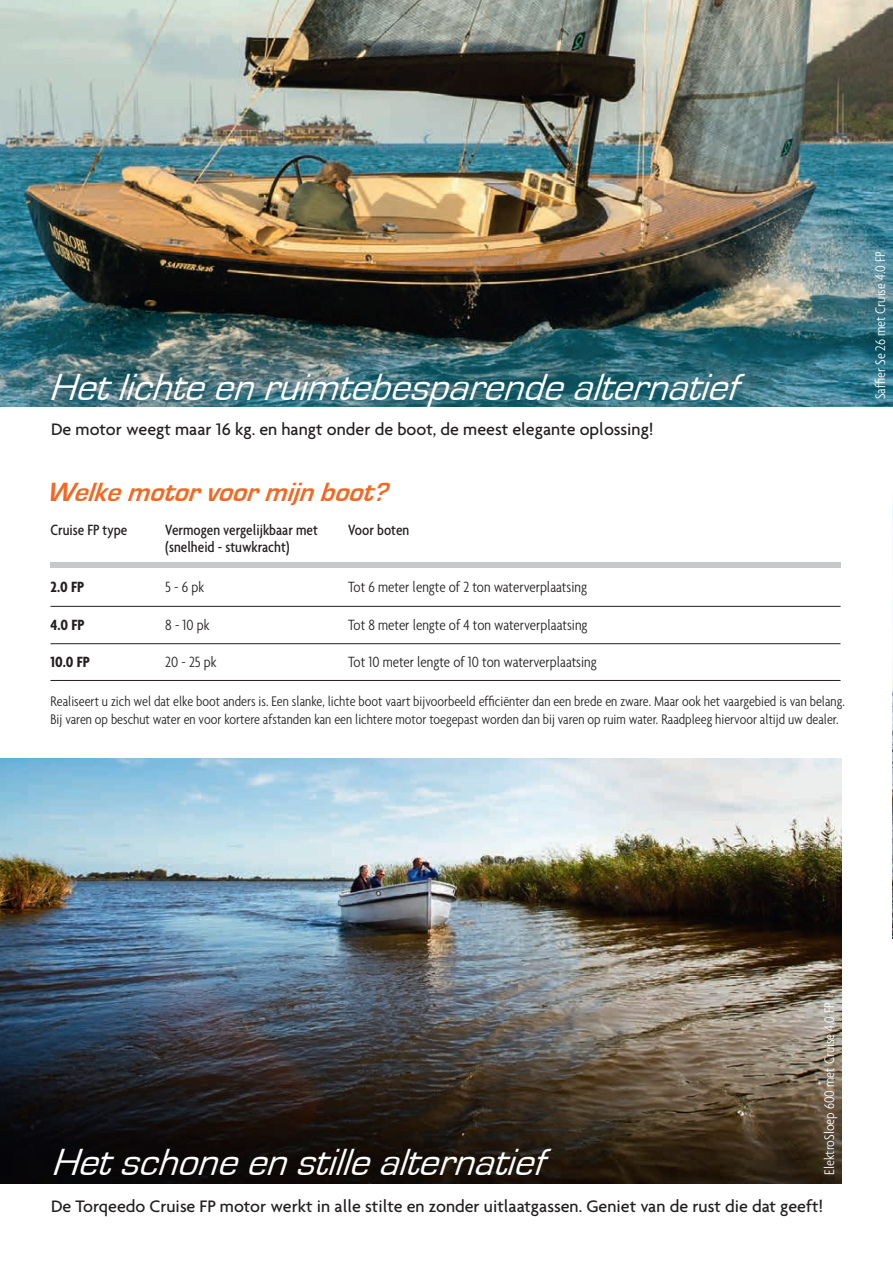
<style>
.page{position:relative;width:893px;height:1263px;background:#fff}
.page>*{position:absolute;margin:0;border:0;box-sizing:border-box;transform-origin:0 0}
.t1{font:italic 39px "Eurostile";color:#fff}
.t2{font:italic 700 27.15px "Eurostile";color:#f36821}
.t3{font:500 18px "Agenda";color:#231f20}
.t4{font:300 condensed 16.05px "Agenda";color:#231f20}
.t5{font:500 condensed 16.05px "Agenda";color:#231f20}
.t6{font:700 condensed 16.05px "Agenda";color:#231f20}
.t7{font:300 condensed 15px/17.5px "Agenda";color:#231f20}
.t8{font:300 condensed 15px "Agenda";color:#fff}
</style>
<div class="page">
<img style="left:0;top:0;width:893px;height:407px">
<div style="left:50px;top:562px;width:790px;height:5px;background:#c7c8ca"></div>
<hr style="left:50px;top:643px;width:790px;height:1px;background:#231f20">
<hr style="left:50px;top:606px;width:790px;height:1px;background:#231f20">
<hr style="left:50px;top:680px;width:790px;height:1px;background:#231f20">
<img style="left:0;top:758px;width:842px;height:425px">
<h1 class="t1" style="left:49px;top:366px;width:703px">Hetlichteenruimtebesparendealternatief</h1>
<p class="t3" style="left:51px;top:418px;width:604px">De motor weegt maar 16 kg. en hangt onder de boot, de meest elegante oplossing!</p>
<h2 class="t2" style="left:46px;top:478px;width:352px">Welkemotorvoormijnboot?</h2>
<p class="t5" style="left:50px;top:520px;width:78px">Cruise FP type</p>
<p class="t5" style="left:165px;top:520px;width:154px">Vermogen vergelijkbaar met</p>
<p class="t5" style="left:348px;top:520px;width:63px">Voor boten</p>
<p class="t5" style="left:165px;top:538px;width:126px">(snelheid - stuwkracht)</p>
<p class="t6" style="left:50px;top:578px;width:35px">2.0 FP</p>
<p class="t4" style="left:165px;top:578px;width:40px">5 - 6 pk</p>
<p class="t4" style="left:348px;top:578px;width:241px">Tot 6 meter lengte of 2 ton waterverplaatsing</p>
<p class="t6" style="left:50px;top:615px;width:36px">4.0 FP</p>
<p class="t4" style="left:165px;top:616px;width:46px">8 - 10 pk</p>
<p class="t4" style="left:348px;top:616px;width:241px">Tot 8 meter lengte of 4 ton waterverplaatsing</p>
<p class="t6" style="left:50px;top:653px;width:41px">10.0 FP</p>
<p class="t4" style="left:165px;top:653px;width:53px">20 - 25 pk</p>
<p class="t4" style="left:348px;top:653px;width:250px">Tot 10 meter lengte of 10 ton waterverplaatsing</p>
<p class="t7" style="left:50px;top:692px;width:796px">Realiseert u zich wel dat elke boot anders is. Een slanke, lichte boot vaart bijvoorbeeld efficiënter dan een brede en zware. Maar ook het vaargebied is van belang.<br>Bij varen op beschut water en voor kortere afstanden kan een lichtere motor toegepast worden dan bij varen op ruim water. Raadpleeg hiervoor altijd uw dealer.</p>
<p class="t8" style="left:872px;top:399px;width:149px;rotate:-90deg">Saffier Se 26 met Cruise 4.0 FP</p>
<h1 class="t1" style="left:51px;top:1141px;width:507px">Hetschoneenstillealternatief</h1>
<p class="t8" style="left:821px;top:1175px;width:174px;rotate:-90deg">ElektroSloep 600 met Cruise 4.0 FP</p>
<p class="t3" style="left:51px;top:1195px;width:774px">De Torqeedo Cruise FP motor werkt in alle stilte en zonder uitlaatgassen. Geniet van de rust die dat geeft!</p>
</div>
